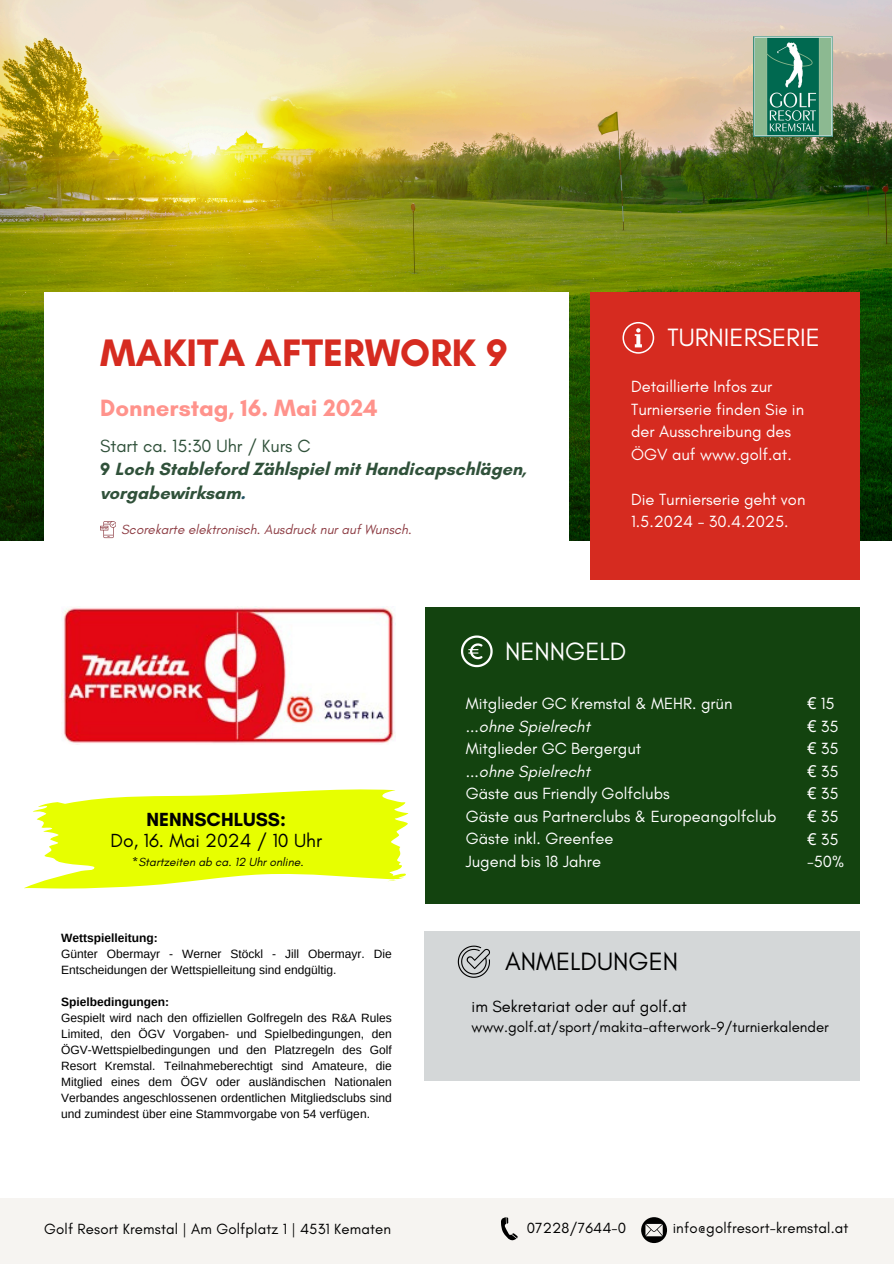
<style>
.page{position:relative;width:894px;height:1264px;background:#fff}
.page>*{position:absolute;margin:0;border:0;box-sizing:border-box;transform-origin:0 0}
.t1{font:700 39px "Glacial Indifference";color:#d62b20}
.t2{font:25.5px "Glacial Indifference";color:#fff}
.t3{font:25.5px "Glacial Indifference";color:#000}
.t4{font:700 24px "Glacial Indifference";color:#ff938c}
.t5{font:19.35px "Glacial Indifference";color:#000}
.t6{font:700 19.35px "Glacial Indifference";color:#000}
.t7{font:700 18px/23.7px "Glacial Indifference";color:#30513a}
.t8{font:16.5px/22.5px "Glacial Indifference";color:#fff}
.t9{font:16.5px "Glacial Indifference";color:#000}
.t10{font:15px "Glacial Indifference";letter-spacing:.01em;color:#000}
.t11{font:italic 13.5px "Glacial Indifference";color:#8d3c43}
.t12{font:12px/16px "Arimo";color:#000}
.t13{font:700 12px "Arimo";color:#000}
.t14{font:italic 12px "Glacial Indifference";color:#000}
.s1{font-weight:400}
.s2{color:#255564}
.s3{font-style:italic}
.s4{font-family:"Noto Sans"}
</style>
<div class="page">
<div style="left:0;top:1198px;width:893px;height:65px;background:#f6f4f1"></div>
<svg style="left:501px;top:1217px;width:16px;height:23px"></svg>
<img style="left:0;top:0;width:891px;height:541px">
<div style="left:590px;top:292px;width:269px;height:287px;background:#d62b20"></div>
<div style="left:44px;top:292px;width:524px;height:288px;background:#fff"></div>
<div style="left:424px;top:606px;width:435px;height:297px;background:#13430f"></div>
<svg style="left:461px;top:635px;width:31px;height:32px"></svg>
<img style="left:752px;top:37px;width:80px;height:100px">
<svg style="left:24px;top:789px;width:385px;height:99px"></svg>
<svg style="left:641px;top:1217px;width:25px;height:25px"></svg>
<div style="left:424px;top:931px;width:435px;height:150px;background:#d4d7d8"></div>
<svg style="left:457px;top:945px;width:33px;height:32px"></svg>
<svg style="left:100px;top:521px;width:16px;height:17px"></svg>
<svg style="left:622px;top:322px;width:31px;height:31px"></svg>
<img style="left:61px;top:606px;width:334px;height:138px">
<p class="t1" style="left:100px;top:329px;width:409px">MAKITA AFTERWORK 9</p>
<p class="t4" style="left:100px;top:393px;width:279px">Donnerstag, 16. Mai 2024</p>
<p class="t7" style="left:100px;top:433px;width:428px"><span class="s1">Start ca. 15:30 Uhr / Kurs C<br></span>9 Loch Stableford Zählspiel mit Handicapschlägen,</p>
<p class="t7" style="left:100px;top:481px;width:147px">vorgabewirksam<span class="s2">.</span></p>
<p class="t11" style="left:121px;top:521px;width:292px">Scorekarte elektronisch. Ausdruck nur auf Wunsch.</p>
<h4 class="t2" style="left:667px;top:322px;width:154px">TURNIERSERIE</h4>
<h5 class="t8" style="left:631px;top:375px;width:174px">Detaillierte Infos zur<br>Turnierserie finden Sie in der Ausschreibung des<br>ÖGV auf www.golf.at.</h5>
<p class="t8" style="left:631px;top:488px;width:176px">Die Turnierserie geht von<br>1.5.2024 - 30.4.2025.</p>
<p class="t6" style="left:146px;top:807px;width:141px">NENNSCHLUSS:</p>
<h5 class="t5" style="left:111px;top:829px;width:213px">Do, 16. Mai 2024 / 10 Uhr</h5>
<h5 class="t14" style="left:132px;top:855px;width:173px">*Startzeiten ab ca. 12 Uhr online.</h5>
<h4 class="t13" style="left:61px;top:931px;width:98px">Wettspielleitung:</h4>
<p class="t12" style="left:61px;top:946px;width:332px">Günter Obermayr - Werner Stöckl - Jill Obermayr. Die<br>Entscheidungen der Wettspielleitung sind endgültig.</p>
<p class="t13" style="left:61px;top:995px;width:109px">Spielbedingungen:</p>
<p class="t12" style="left:61px;top:1010px;width:332px;text-align:justify">Gespielt wird nach den offiziellen Golfregeln des R&amp;A Rules Limited, den ÖGV Vorgaben- und Spielbedingungen, den ÖGV-Wettspielbedingungen und den Platzregeln des Golf Resort Kremstal. Teilnahmeberechtigt sind Amateure, die Mitglied eines dem ÖGV oder ausländischen Nationalen Verbandes angeschlossenen ordentlichen Mitgliedsclubs sind und zumindest über eine Stammvorgabe von 54 verfügen.</p>
<p class="t10" style="left:44px;top:1219px;width:348px">Golf Resort Kremstal | Am Golfplatz 1 | 4531 Kematen</p>
<p class="t2" style="left:505px;top:635px;width:123px">NENNGELD</p>
<p class="t8" style="left:465px;top:692px;width:312px">Mitglieder GC Kremstal &amp; MEHR. grün <span class="s3">...ohne Spielrecht<br></span>Mitglieder GC Bergergut<br><span class="s3">...ohne Spielrecht<br></span>Gäste aus Friendly Golfclubs<br>Gäste aus Partnerclubs &amp; Europeangolfclub<br>Gäste inkl. Greenfee<br>Jugend bis 18 Jahre</p>
<h5 class="t8" style="left:806px;top:692px;width:39px"><span class="s4">€</span> 15 <span class="s4">€</span> 35 <span class="s4">€</span> 35 <span class="s4">€</span> 35 <span class="s4">€</span> 35 <span class="s4">€</span> 35 <span class="s4">€</span> 35 -50%</h5>
<p class="t3" style="left:505px;top:945px;width:175px">ANMELDUNGEN</p>
<p class="t9" style="left:471px;top:995px;width:217px">im Sekretariat oder auf golf.at</p>
<p class="t10" style="left:471px;top:1017px;width:359px">www.golf.at/sport/makita-afterwork-9/turnierkalender</p>
<p class="t10" style="left:526px;top:1218px;width:101px">07228/7644-0</p>
<p class="t10" style="left:672px;top:1218px;width:177px">info@golfresort-kremstal.at</p>
</div>
